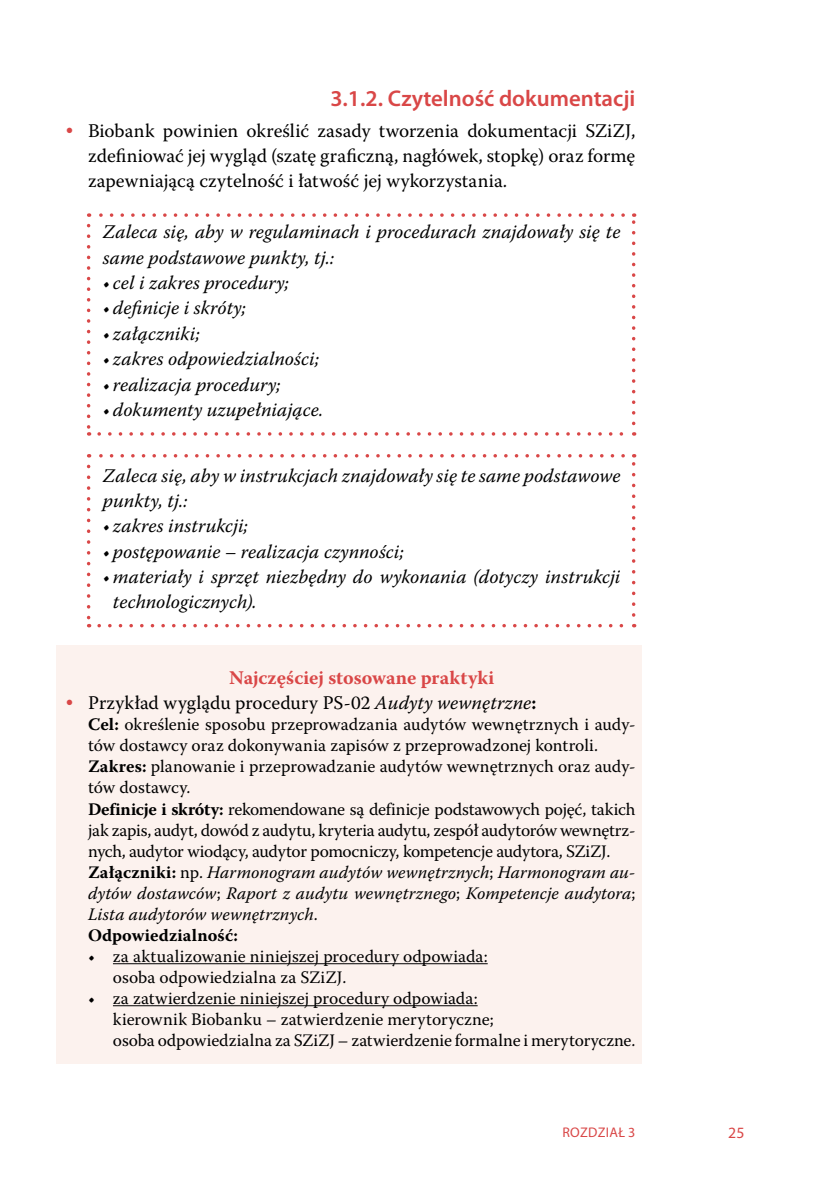
<style>
.page{position:relative;width:834px;height:1181px;background:#fff}
.page>*{position:absolute;margin:0;border:0;box-sizing:border-box;transform-origin:0 0}
.t1{font:600 22.75px "Myriad Pro";color:#d94747}
.t2{font:italic 19.25px/25.4px "Warnock Pro";color:#000}
.t3{font:19.25px/25.4px "Warnock Pro";letter-spacing:.005em;color:#000;text-align:justify}
.t4{font:700 19.25px "Warnock Pro";letter-spacing:.005em;color:#d94747}
.t5{font:17.5px/21px "Warnock Pro";letter-spacing:-.005em;color:#000}
.t6{font:15.75px "Myriad Pro";color:#d94747}
.t7{font:14px "Myriad Pro";letter-spacing:.02em;color:#d94747}
.s1{font-family:"Eras ITC";font-weight:300;color:#d94747}
.s2{font-style:italic}
.s3{font-weight:700}
</style>
<div class="page">
<div style="left:56px;top:646px;width:586px;height:418px;background:#fcf2ee"></div>
<hr style="left:113px;top:963px;width:374px;height:1px;background:#000">
<hr style="left:113px;top:1005px;width:364px;height:1px;background:#000">
<svg style="left:87px;top:225px;width:3px;height:211px"></svg>
<svg style="left:99px;top:432px;width:535px;height:4px"></svg>
<svg style="left:632px;top:213px;width:3px;height:210px"></svg>
<svg style="left:89px;top:213px;width:534px;height:4px"></svg>
<svg style="left:87px;top:466px;width:3px;height:161px"></svg>
<svg style="left:99px;top:624px;width:535px;height:3px"></svg>
<svg style="left:632px;top:454px;width:3px;height:161px"></svg>
<svg style="left:89px;top:454px;width:534px;height:3px"></svg>
<h1 class="t1" style="left:330px;top:84px;width:306px">3.1.2. Czytelność dokumentacji</h1>
<p class="t3" style="left:88px;top:117px;width:548px;text-indent:-25px"><span class="s1">•</span> Biobank powinien określić zasady tworzenia dokumentacji SZiZJ, zdefiniować jej wygląd (szatę graficzną, nagłówek, stopkę) oraz formę zapewniającą czytelność i łatwość jej wykorzystania.</p>
<p class="t2" style="left:103px;top:219px;width:519px">Zaleca się, aby w regulaminach i procedurach znajdowały się te same podstawowe punkty, tj.:</p>
<p class="t2" style="left:103px;top:270px;width:187px">• cel i zakres procedury;</p>
<p class="t2" style="left:103px;top:295px;width:144px">• definicje i skróty;</p>
<p class="t2" style="left:103px;top:320px;width:98px">• załączniki;</p>
<p class="t2" style="left:103px;top:346px;width:218px">• zakres odpowiedzialności;</p>
<p class="t2" style="left:103px;top:371px;width:179px">•realizacja procedury;</p>
<p class="t2" style="left:103px;top:396px;width:222px">• dokumenty uzupełniające.</p>
<p class="t2" style="left:103px;top:462px;width:519px">Zaleca się, aby w instrukcjach znajdowały się te same podstawowe punkty, tj.:</p>
<p class="t2" style="left:103px;top:513px;width:147px">• zakres instrukcji;</p>
<p class="t2" style="left:103px;top:538px;width:302px">• postępowanie – realizacja czynności;</p>
<p class="t2" style="left:113px;top:564px;width:509px;text-indent:-10px">• materiały i sprzęt niezbędny do wykonania (dotyczy instrukcji technologicznych).</p>
<p class="t4" style="left:229px;top:666px;width:267px">Najczęściej stosowane praktyki</p>
<p class="t3" style="left:63px;top:690px;width:474px"><span class="s1">•</span> Przykład wyglądu procedury PS-02 <span class="s2">Audyty wewnętrzne</span><span class="s3">:</span></p>
<p class="t5" style="left:88px;top:714px;width:548px"><span class="s3">Cel:</span> określenie sposobu przeprowadzania audytów wewnętrznych i audy&shy;tów dostawcy oraz dokonywania zapisów z przeprowadzonej kontroli.<br><span class="s3">Zakres:</span> planowanie i przeprowadzanie audytów wewnętrznych oraz audy&shy;tów dostawcy.<br><span class="s3">Definicje i skróty:</span> rekomendowane są definicje podstawowych pojęć, takich jak zapis, audyt, dowód z audytu, kryteria audytu, zespół audytorów wewnętrz&shy;nych, audytor wiodący, audytor pomocniczy, kompetencje audytora, SZiZJ.<br><span class="s3">Załączniki:</span> np. <span class="s2">Harmonogram audytów wewnętrznych</span>; <span class="s2">Harmonogram au&shy;dytów dostawców</span>; <span class="s2">Raport z audytu wewnętrznego</span>; <span class="s2">Kompetencje audytora</span>; <span class="s2">Lista audytorów wewnętrznych</span>.<br><span class="s3">Odpowiedzialność:</span></p>
<p class="t5" style="left:113px;top:945px;width:376px;text-indent:-25px">• za aktualizowanie niniejszej procedury odpowiada: osoba odpowiedzialna za SZiZJ.</p>
<p class="t5" style="left:113px;top:987px;width:524px;text-indent:-25px">• za zatwierdzenie niniejszej procedury odpowiada:<br>kierownik Biobanku – zatwierdzenie merytoryczne;<br>osoba odpowiedzialna za SZiZJ – zatwierdzenie formalne i merytoryczne.</p>
<p class="t7" style="left:562px;top:1123px;width:74px">ROZDZIAŁ 3</p>
<p class="t6" style="left:728px;top:1122px;width:18px">25</p>
</div>
